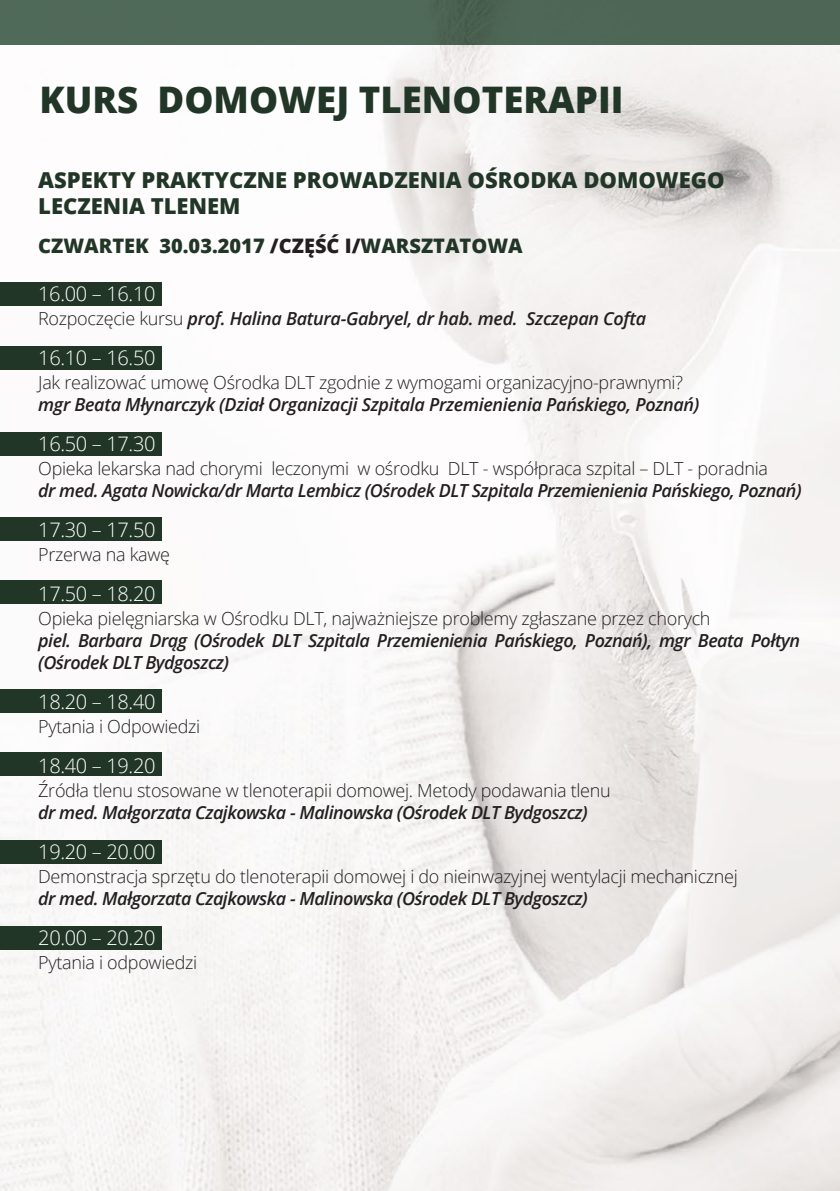
<style>
.page{position:relative;width:840px;height:1191px;background:#fff}
.page>*{position:absolute;margin:0;border:0;box-sizing:border-box;transform-origin:0 0}
.t1{font:800 36.6px "Open Sans";color:#213627}
.t2{font:800 22px/26px "Open Sans";color:#213627}
.t3{font:300 20px "Open Sans";letter-spacing:-.015em;color:#fff}
.t4{font:800 20px "Open Sans";color:#213627}
.t5{font:italic 600 18px/22px "Open Sans";letter-spacing:-.03em;color:#231f20}
.t6{font:300 18px "Open Sans";letter-spacing:-.015em;color:#231f20}
.s1{color:#231f20}
.s2{font-weight:300;font-style:normal}
</style>
<div class="page">
<img style="left:0;top:45px;width:839px;height:1146px">
<div style="left:0;top:0;width:839px;height:45px;background:#516b5a"></div>
<div style="left:0;top:282px;width:162px;height:24px;background:#213627"></div>
<div style="left:0;top:345px;width:162px;height:24px;background:#213627"></div>
<div style="left:0;top:432px;width:162px;height:24px;background:#213627"></div>
<div style="left:0;top:517px;width:162px;height:24px;background:#213627"></div>
<div style="left:0;top:580px;width:162px;height:23px;background:#213627"></div>
<div style="left:0;top:689px;width:162px;height:24px;background:#213627"></div>
<div style="left:0;top:752px;width:162px;height:24px;background:#213627"></div>
<div style="left:0;top:839px;width:162px;height:24px;background:#213627"></div>
<div style="left:0;top:926px;width:162px;height:24px;background:#213627"></div>
<h1 class="t1" style="left:40px;top:72px;width:585px">KURS DOMOWEJ TLENOTERAPII</h1>
<p class="t2" style="left:38px;top:166px;width:687px">ASPEKTY PRAKTYCZNE PROWADZENIA OŚRODKA DOMOWEGO<br>LECZENIA TLENEM</p>
<p class="t4" style="left:38px;top:230px;width:485px">CZWARTEK 30.03.2017 <span class="s1">/CZĘŚĆ I/</span>WARSZTATOWA</p>
<p class="t3" style="left:38px;top:279px;width:119px">16.00 – 16.10</p>
<p class="t5" style="left:38px;top:307px;width:609px"><span class="s2">Rozpoczęcie kursu</span> prof. Halina Batura-Gabryel, dr hab. med. Szczepan Cofta</p>
<p class="t3" style="left:38px;top:343px;width:119px">16.10 – 16.50</p>
<p class="t6" style="left:38px;top:370px;width:646px">Jak realizować umowę Ośrodka DLT zgodnie z wymogami organizacyjno-prawnymi?</p>
<p class="t5" style="left:38px;top:393px;width:662px">mgr Beata Młynarczyk (Dział Organizacji Szpitala Przemienienia Pańskiego, Poznań)</p>
<p class="t3" style="left:38px;top:429px;width:119px">16.50 – 17.30</p>
<p class="t6" style="left:38px;top:456px;width:731px">Opieka lekarska nad chorymi leczonymi w ośrodku DLT - współpraca szpital – DLT - poradnia</p>
<p class="t5" style="left:38px;top:479px;width:764px">dr med. Agata Nowicka/dr Marta Lembicz (Ośrodek DLT Szpitala Przemienienia Pańskiego, Poznań)</p>
<p class="t3" style="left:38px;top:515px;width:119px">17.30 – 17.50</p>
<p class="t6" style="left:38px;top:542px;width:133px">Przerwa na kawę</p>
<p class="t3" style="left:38px;top:579px;width:119px">17.50 – 18.20</p>
<p class="t6" style="left:38px;top:606px;width:673px">Opieka pielęgniarska w Ośrodku DLT, najważniejsze problemy zgłaszane przez chorych</p>
<p class="t5" style="left:38px;top:629px;width:763px">piel. Barbara Drąg (Ośrodek DLT Szpitala Przemienienia Pańskiego, Poznań), mgr Beata Połtyn (Ośrodek DLT Bydgoszcz)</p>
<p class="t3" style="left:38px;top:687px;width:119px">18.20 – 18.40</p>
<p class="t6" style="left:38px;top:714px;width:163px">Pytania i Odpowiedzi</p>
<p class="t3" style="left:38px;top:751px;width:119px">18.40 – 19.20</p>
<p class="t6" style="left:38px;top:778px;width:573px">Źródła tlenu stosowane w tlenoterapii domowej. Metody podawania tlenu</p>
<p class="t5" style="left:38px;top:801px;width:550px">dr med. Małgorzata Czajkowska - Malinowska (Ośrodek DLT Bydgoszcz)</p>
<p class="t3" style="left:38px;top:837px;width:119px">19.20 – 20.00</p>
<p class="t6" style="left:38px;top:864px;width:700px">Demonstracja sprzętu do tlenoterapii domowej i do nieinwazyjnej wentylacji mechanicznej</p>
<p class="t5" style="left:38px;top:887px;width:550px">dr med. Małgorzata Czajkowska - Malinowska (Ośrodek DLT Bydgoszcz)</p>
<p class="t3" style="left:38px;top:923px;width:119px">20.00 – 20.20</p>
<p class="t6" style="left:38px;top:950px;width:160px">Pytania i odpowiedzi</p>
</div>
